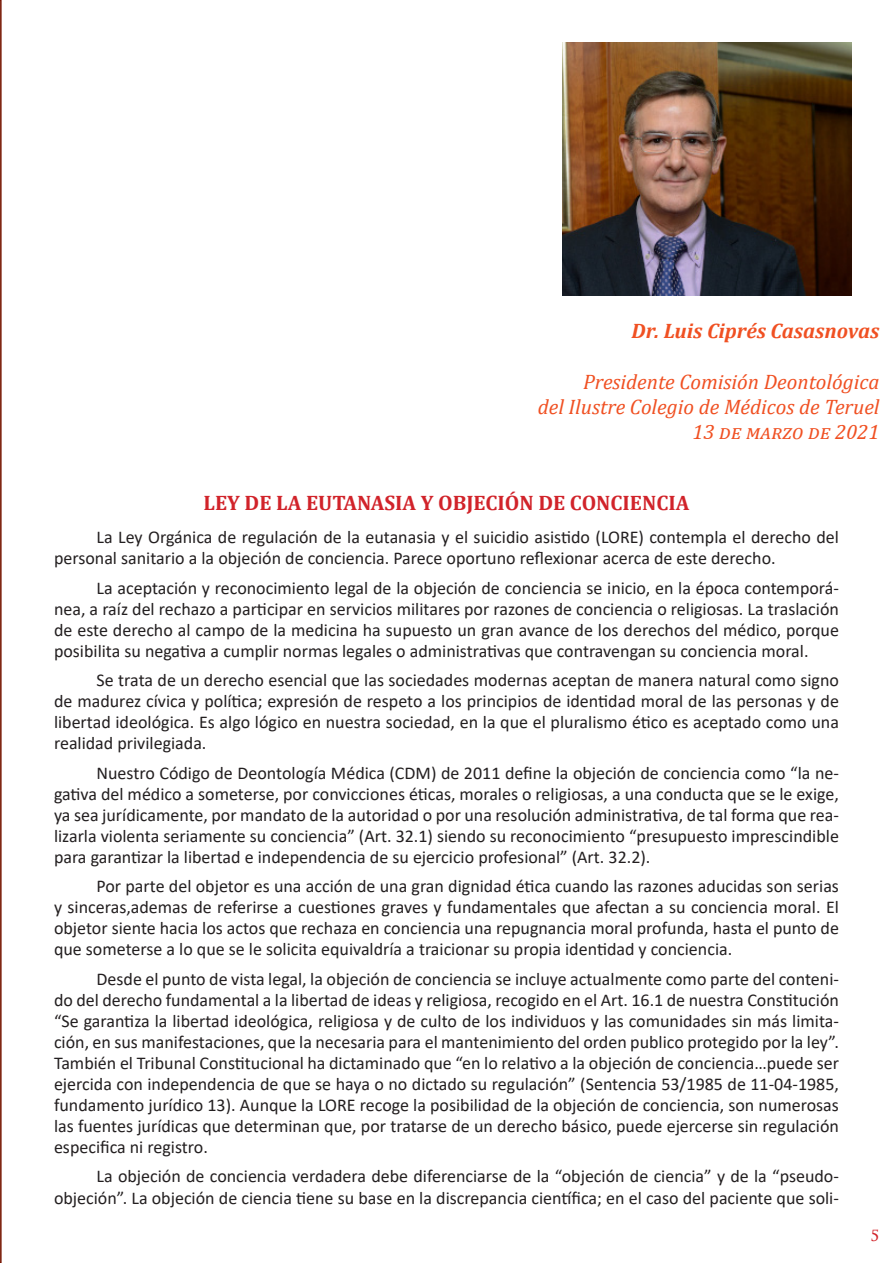
<style>
.page{position:relative;width:893px;height:1263px;background:#fff}
.page>*{position:absolute;margin:0;border:0;box-sizing:border-box;transform-origin:0 0}
.t1{font:italic 21px "Cambria";color:#f05022}
.t2{font:700 21px "Cambria";color:#d1232a}
.t3{font:italic 700 21px "Cambria";color:#f05022}
.Texto{font:18px/21px "Calibri";color:#231f20;text-align:justify}
.t4{font:15px "Byington";color:#d1232a}
</style>
<div class="page">
<svg style="left:0;top:0;width:2px;height:1263px;background:#954b3c"></svg>
<img style="left:562px;top:43px;width:289px;height:252px">
<p class="t3" style="left:631px;top:316px;width:249px">Dr. Luis Ciprés Casasnovas</p>
<p class="t1" style="left:583px;top:367px;width:298px">Presidente Comisión Deontológica</p>
<p class="t1" style="left:538px;top:392px;width:343px">del Ilustre Colegio de Médicos de Teruel</p>
<p class="t1" style="left:692px;top:417px;width:188px">13 de marzo de 2021</p>
<p class="t2" style="left:204px;top:488px;width:487px">LEY DE LA EUTANASIA Y OBJECIÓN DE CONCIENCIA</p>
<p class="Texto" style="left:54px;top:526px;width:786px;text-indent:43px">La Ley Orgánica de regulación de la eutanasia y el suicidio asistido (LORE) contempla el derecho del personal sanitario a la objeción de conciencia. Parece oportuno reflexionar acerca de este derecho.</p>
<p class="Texto" style="left:54px;top:577px;width:786px;text-indent:43px">La aceptación y reconocimiento legal de la objeción de conciencia se inicio, en la época contemporá&shy;nea, a raíz del rechazo a participar en servicios militares por razones de conciencia o religiosas. La traslación de este derecho al campo de la medicina ha supuesto un gran avance de los derechos del médico, porque posibilita su negativa a cumplir normas legales o administrativas que contravengan su conciencia moral.</p>
<p class="Texto" style="left:54px;top:669px;width:786px;text-indent:43px">Se trata de un derecho esencial que las sociedades modernas aceptan de manera natural como signo de madurez cívica y política; expresión de respeto a los principios de identidad moral de las personas y de libertad ideológica. Es algo lógico en nuestra sociedad, en la que el pluralismo ético es aceptado como una realidad privilegiada.</p>
<p class="Texto" style="left:54px;top:762px;width:786px;text-indent:43px">Nuestro Código de Deontología Médica (CDM) de 2011 define la objeción de conciencia como “la ne&shy;gativa del médico a someterse, por convicciones éticas, morales o religiosas, a una conducta que se le exige, ya sea jurídicamente, por mandato de la autoridad o por una resolución administrativa, de tal forma que rea&shy;lizarla violenta seriamente su conciencia” (Art. 32.1) siendo su reconocimiento “presupuesto imprescindible para garantizar la libertad e independencia de su ejercicio profesional” (Art. 32.2).</p>
<p class="Texto" style="left:54px;top:875px;width:786px;text-indent:43px">Por parte del objetor es una acción de una gran dignidad ética cuando las razones aducidas son serias y sinceras,ademas de referirse a cuestiones graves y fundamentales que afectan a su conciencia moral. El objetor siente hacia los actos que rechaza en conciencia una repugnancia moral profunda, hasta el punto de que someterse a lo que se le solicita equivaldría a traicionar su propia identidad y conciencia.</p>
<p class="Texto" style="left:54px;top:968px;width:786px;text-indent:43px">Desde el punto de vista legal, la objeción de conciencia se incluye actualmente como parte del conteni&shy;do del derecho fundamental a la libertad de ideas y religiosa, recogido en el Art. 16.1 de nuestra Constitución “Se garantiza la libertad ideológica, religiosa y de culto de los individuos y las comunidades sin más limita&shy;ción, en sus manifestaciones, que la necesaria para el mantenimiento del orden publico protegido por la ley”.<br>También el Tribunal Constitucional ha dictaminado que “en lo relativo a la objeción de conciencia…puede ser ejercida con independencia de que se haya o no dictado su regulación” (Sentencia 53/1985 de 11-04-1985, fundamento jurídico 13). Aunque la LORE recoge la posibilidad de la objeción de conciencia, son numerosas las fuentes jurídicas que determinan que, por tratarse de un derecho básico, puede ejercerse sin regulación especifica ni registro.</p>
<p class="Texto" style="left:54px;top:1165px;width:786px;text-align:right">La objeción de conciencia verdadera debe diferenciarse de la “objeción de ciencia” y de la “pseudo&shy;objeción”. La objeción de ciencia tiene su base en la discrepancia científica; en el caso del paciente que soli-</p>
<p class="t4" style="left:871px;top:1226px;width:10px">5</p>
</div>
